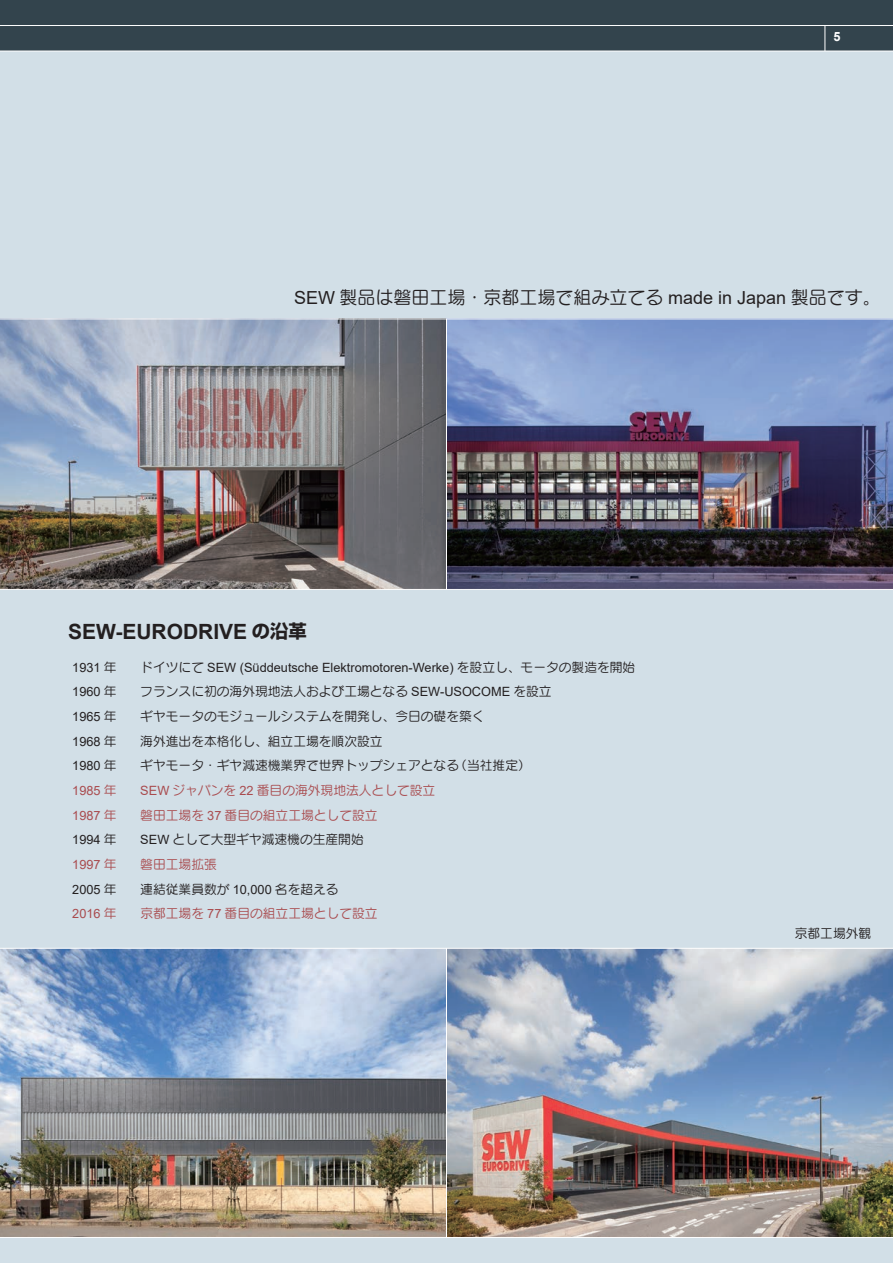
<style>
.page{position:relative;width:893px;height:1263px;background:#d2dfe7}
.page>*{position:absolute;margin:0;border:0;box-sizing:border-box;transform-origin:0 0}
.t1{font:700 21px "Arial";color:#231f20}
.t2{font:18px "Seurat Pro M";color:#231f20}
.t3{font:12.75px "Seurat Pro M";color:#231f20}
.t4{font:12.75px "Arial";color:#231f20}
.t5{font:12.75px "Seurat Pro M";color:#a94b4e}
.t6{font:12.75px "Arial";color:#a94b4e}
.t7{font:700 12.75px "Arial";color:#fff}
.s1{font-family:"Arial"}
.s2{font-family:"Shin Go Pro";font-size:18.3px}
.s3{font-family:"Seurat Pro M"}
</style>
<div class="page">
<div style="left:0;top:0;width:893px;height:51px;background:#33444d"></div>
<hr style="left:0;top:25px;width:893px;height:1px;background:#fff">
<hr style="left:0;top:51px;width:893px;height:1px;background:#fff">
<svg style="left:825px;top:26px;width:1px;height:25px"></svg>
<img style="left:0;top:320px;width:893px;height:269px">
<img style="left:0;top:949px;width:893px;height:288px">
<hr style="left:0;top:319px;width:893px;height:1px;background:#fff">
<hr style="left:0;top:1237px;width:893px;height:1px;background:#fff">
<hr style="left:0;top:948px;width:893px;height:1px;background:#fff">
<hr style="left:0;top:589px;width:893px;height:1px;background:#fff">
<hr style="left:446px;top:948px;width:1px;height:289px;background:#fff">
<hr style="left:446px;top:319px;width:1px;height:270px;background:#fff">
<p class="t7" style="left:833px;top:28px;width:9px">5</p>
<h2 class="t2" style="left:294px;top:285px;width:588px"><span class="s1">SEW</span> 製品は磐田工場･京都工場で組み立てる <span class="s1">made in Japan</span> 製品です。</h2>
<h1 class="t1" style="left:68px;top:617px;width:240px">SEW-EURODRIVE <span class="s2">の沿革</span></h1>
<p class="t4" style="left:72px;top:658px;width:46px">1931 <span class="s3">年</span></p>
<p class="t4" style="left:140px;top:658px;width:496px"><span class="s3">ドイツにて</span> SEW (Süddeutsche Elektromotoren-Werke) <span class="s3">を設立し、モータの製造を開始</span></p>
<p class="t4" style="left:72px;top:683px;width:46px">1960 <span class="s3">年</span></p>
<p class="t3" style="left:140px;top:683px;width:413px">フランスに初の海外現地法人および工場となる <span class="s1">SEW-USOCOME</span> を設立</p>
<p class="t4" style="left:72px;top:708px;width:46px">1965 <span class="s3">年</span></p>
<p class="t3" style="left:140px;top:708px;width:346px">ギヤモータのモジュールシステムを開発し、今日の礎を築く</p>
<p class="t4" style="left:72px;top:732px;width:46px">1968 <span class="s3">年</span></p>
<p class="t3" style="left:140px;top:732px;width:244px">海外進出を本格化し、組立工場を順次設立</p>
<p class="t4" style="left:72px;top:757px;width:46px">1980 <span class="s3">年</span></p>
<p class="t3" style="left:140px;top:757px;width:392px">ギヤモータ･ギヤ減速機業界で世界トップシェアとなる（当社推定）</p>
<p class="t6" style="left:72px;top:782px;width:46px">1985 <span class="s3">年</span></p>
<p class="t5" style="left:140px;top:782px;width:297px"><span class="s1">SEW</span> ジャパンを <span class="s1">22</span> 番目の海外現地法人として設立</p>
<p class="t6" style="left:72px;top:806px;width:46px">1987 <span class="s3">年</span></p>
<p class="t5" style="left:140px;top:806px;width:239px">磐田工場を <span class="s1">37</span> 番目の組立工場として設立</p>
<p class="t4" style="left:72px;top:831px;width:46px">1994 <span class="s3">年</span></p>
<p class="t3" style="left:140px;top:831px;width:225px"><span class="s1">SEW</span> として大型ギヤ減速機の生産開始</p>
<p class="t6" style="left:72px;top:856px;width:46px">1997 <span class="s3">年</span></p>
<p class="t5" style="left:140px;top:856px;width:78px">磐田工場拡張</p>
<p class="t4" style="left:72px;top:880px;width:46px">2005 <span class="s3">年</span></p>
<p class="t3" style="left:140px;top:880px;width:200px">連結従業員数が <span class="s1">10,000</span> 名を超える</p>
<p class="t6" style="left:72px;top:905px;width:46px">2016 <span class="s3">年</span></p>
<p class="t5" style="left:140px;top:905px;width:239px">京都工場を <span class="s1">77</span> 番目の組立工場として設立</p>
<p class="t3" style="left:795px;top:925px;width:78px">京都工場外観</p>
</div>
